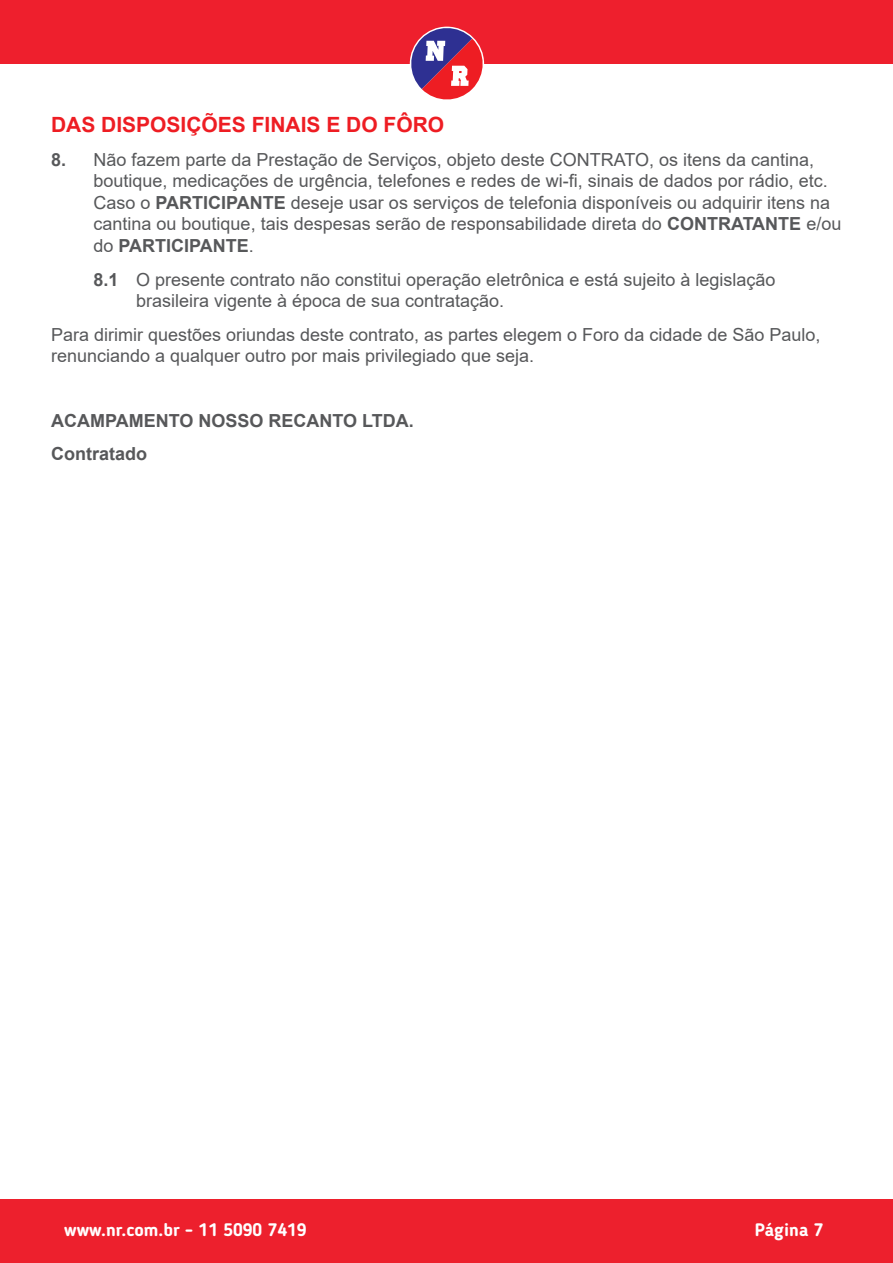
<style>
.page{position:relative;width:893px;height:1263px;background:#fff}
.page>*{position:absolute;margin:0;border:0;box-sizing:border-box;transform-origin:0 0}
.t1{font:700 21px "Arial";color:#ee1d23}
.t2{font:18px/21.6px "Arial";color:#57585a}
.t3{font:700 18px "Arial";color:#57585a}
.t4{font:700 18px "Blogger Sans";color:#fff}
.s1{font-weight:700}
</style>
<div class="page">
<div style="left:0;top:1199px;width:893px;height:64px;background:#ed202d"></div>
<div style="left:0;top:0;width:893px;height:64px;background:#ee1f2d"></div>
<svg style="left:409px;top:26px;width:76px;height:74px"></svg>
<p class="t1" style="left:51px;top:110px;width:395px">DAS DISPOSIÇÕES FINAIS E DO FÔRO</p>
<p class="t2" style="left:94px;top:148px;width:749px;text-indent:-43px"><span class="s1">8.</span> Não fazem parte da Prestação de Serviços, objeto deste CONTRATO, os itens da cantina, boutique, medicações de urgência, telefones e redes de wi-fi, sinais de dados por rádio, etc.<br>Caso o <span class="s1">PARTICIPANTE</span> deseje usar os serviços de telefonia disponíveis ou adquirir itens na cantina ou boutique, tais despesas serão de responsabilidade direta do <span class="s1">CONTRATANTE</span> e/ou do <span class="s1">PARTICIPANTE</span>.</p>
<p class="t2" style="left:136px;top:268px;width:641px;text-indent:-43px"><span class="s1">8.1</span> O presente contrato não constitui operação eletrônica e está sujeito à legislação brasileira vigente à época de sua contratação.</p>
<p class="t2" style="left:51px;top:324px;width:771px">Para dirimir questões oriundas deste contrato, as partes elegem o Foro da cidade de São Paulo, renunciando a qualquer outro por mais privilegiado que seja.</p>
<p class="t3" style="left:51px;top:408px;width:364px">ACAMPAMENTO NOSSO RECANTO LTDA.</p>
<p class="t3" style="left:51px;top:441px;width:97px">Contratado</p>
<p class="t4" style="left:64px;top:1219px;width:244px">www.nr.com.br - 11 5090 7419</p>
<p class="t4" style="left:755px;top:1219px;width:70px">Página 7</p>
</div>
